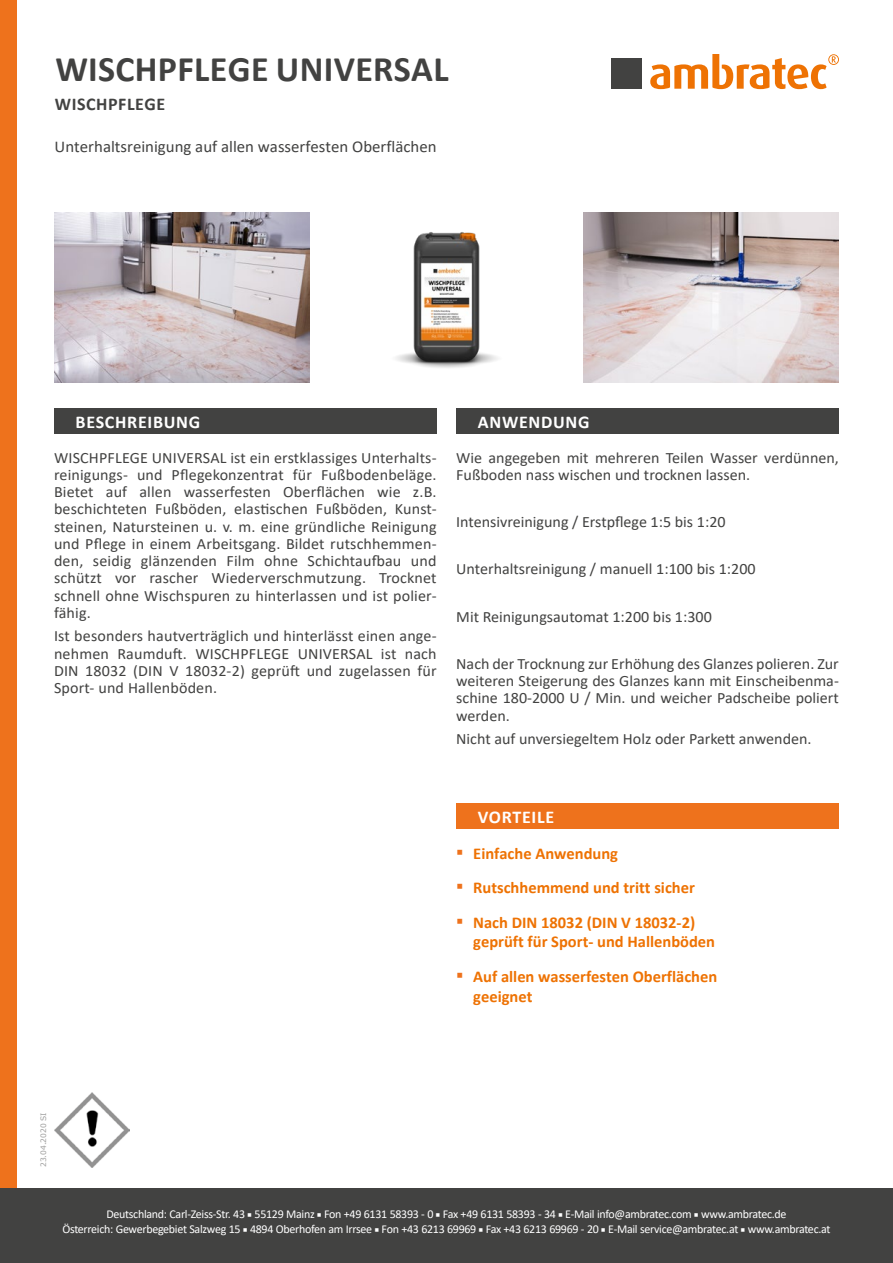
<style>
.page{position:relative;width:893px;height:1263px;background:#fff}
.page>*{position:absolute;margin:0;border:0;box-sizing:border-box;transform-origin:0 0}
.t1{font:700 36px "Calibri";letter-spacing:.01em;color:#424241}
.t2{font:700 18px "Calibri";letter-spacing:.04em;color:#fff}
.t3{font:700 18px "Calibri";letter-spacing:.03em;color:#424241}
.t4{font:700 16.5px/19.8px "Calibri";color:#ee7203}
.t5{font:16.5px "Calibri";color:#424241}
.t6{font:15.75px/17.2px "Calibri";color:#424241;text-align:justify}
.t7{font:12px/15px "Calibri";letter-spacing:-.025em;color:#fff;text-align:center}
.t8{font:7.5px "Verdana";color:#9d9d9c}
.s1{font-style:inherit}
.s2{font-weight:400;font-size:21px;color:#ee721c}
.s3{font-family:"Minion Pro"}
</style>
<div class="page">
<div style="left:0;top:0;width:17px;height:1262px;background:#ee721c"></div>
<div style="left:0;top:1188px;width:893px;height:75px;background:#424241"></div>
<svg style="left:650px;top:54px;width:189px;height:35px"></svg>
<div style="left:611px;top:58px;width:31px;height:31px;background:#424241"></div>
<div style="left:456px;top:804px;width:383px;height:25px;background:#ee721c"></div>
<div style="left:456px;top:408px;width:383px;height:26px;background:#424241"></div>
<div style="left:54px;top:408px;width:383px;height:26px;background:#424241"></div>
<img style="left:54px;top:1092px;width:75px;height:75px">
<img style="left:584px;top:213px;width:255px;height:170px">
<img style="left:396px;top:232px;width:102px;height:136px">
<img style="left:54px;top:213px;width:255px;height:170px">
<h1 class="t1" style="left:55px;top:44px;width:395px">WISCHPFLEGE UNIVERSAL</h1>
<p class="t3" style="left:55px;top:92px;width:112px">WIS<span class="s1">C</span>HPFLEGE</p>
<p class="t5" style="left:55px;top:135px;width:383px">Unterhaltsreinigung auf allen wasserfesten Oberflächen</p>
<p class="t2" style="left:76px;top:409px;width:126px">BESCHREIBUNG</p>
<p class="t2" style="left:478px;top:409px;width:113px">ANWENDUNG</p>
<p class="t6" style="left:54px;top:448px;width:384px">WISCHPFLEGE UNIVERSAL ist ein erstklassiges Unterhalts&shy;reinigungs- und Pflegekonzentrat für Fußbodenbeläge.<br>Bietet auf allen wasserfesten Oberflächen wie z.B. beschichteten Fußböden, elastischen Fußböden, Kunst&shy;steinen, Natursteinen u. v. m. eine gründliche Reinigung und Pflege in einem Arbeitsgang. Bildet rutschhemmen&shy;den, seidig glänzenden Film ohne Schichtaufbau und schützt vor rascher Wiederverschmutzung. Trocknet schnell ohne Wischspuren zu hinterlassen und ist polier&shy;fähig.</p>
<p class="t6" style="left:54px;top:627px;width:384px">Ist besonders hautverträglich und hinterlässt einen ange&shy;nehmen Raumduft. WISCHPFLEGE UNIVERSAL ist nach DIN 18032 (DIN V 18032-2) geprüft und zugelassen für Sport- und Hallenböden.</p>
<p class="t6" style="left:456px;top:448px;width:384px">Wie angegeben mit mehreren Teilen Wasser verdünnen,<br>Fußboden nass wischen und trocknen lassen.</p>
<p class="t6" style="left:456px;top:513px;width:271px">Intensivreinigung / Erstpflege 1:5 bis 1:20</p>
<p class="t6" style="left:456px;top:560px;width:301px">Unterhaltsreinigung / manuell 1:100 bis 1:200</p>
<p class="t6" style="left:456px;top:607px;width:257px">Mit Reinigungsautomat 1:200 bis 1:300</p>
<p class="t6" style="left:456px;top:655px;width:384px">Nach der Trocknung zur Erhöhung des Glanzes polieren. Zur weiteren Steigerung des Glanzes kann mit Einscheibenma&shy;schine 180-2000 U / Min. und weicher Padscheibe poliert werden.</p>
<p class="t6" style="left:456px;top:730px;width:357px">Nicht auf unversiegeltem Holz oder Parkett anwenden.</p>
<p class="t2" style="left:478px;top:804px;width:78px">VORTEILE</p>
<p class="t4" style="left:456px;top:843px;width:163px"><span class="s2">▪</span> Einfache Anwendung</p>
<p class="t4" style="left:456px;top:877px;width:240px"><span class="s2">▪</span> Rutschhemmend und tritt sicher</p>
<p class="t4" style="left:473px;top:912px;width:243px;text-indent:-17px"><span class="s2">▪</span> Nach DIN 18032 (DIN V 18032-2) geprüft für Sport- und Hallenböden</p>
<p class="t4" style="left:473px;top:966px;width:245px;text-indent:-17px"><span class="s2">▪</span> Auf allen wasserfesten Oberflächen geeignet</p>
<p class="t8" style="left:39px;top:1167px;width:56px;rotate:-90deg">23.04.2020 SI</p>
<p class="t7" style="left:62px;top:1206px;width:769px">Deutschland: Carl-Zeiss-Str. 43 <span class="s3">■</span> 55129 Mainz <span class="s3">■</span> Fon +49 6131 58393 - 0 <span class="s3">■</span> Fax +49 6131 58393 - 34 <span class="s3">■</span> E-Mail info@ambratec.com <span class="s3">■</span> www.ambratec.de<br>Österreich: Gewerbegebiet Salzweg 15 <span class="s3">■</span> 4894 Oberhofen am Irrsee <span class="s3">■</span> Fon +43 6213 69969 <span class="s3">■</span> Fax +43 6213 69969 - 20 <span class="s3">■</span> E-Mail service@ambratec.at <span class="s3">■</span> www.ambratec.at</p>
</div>
